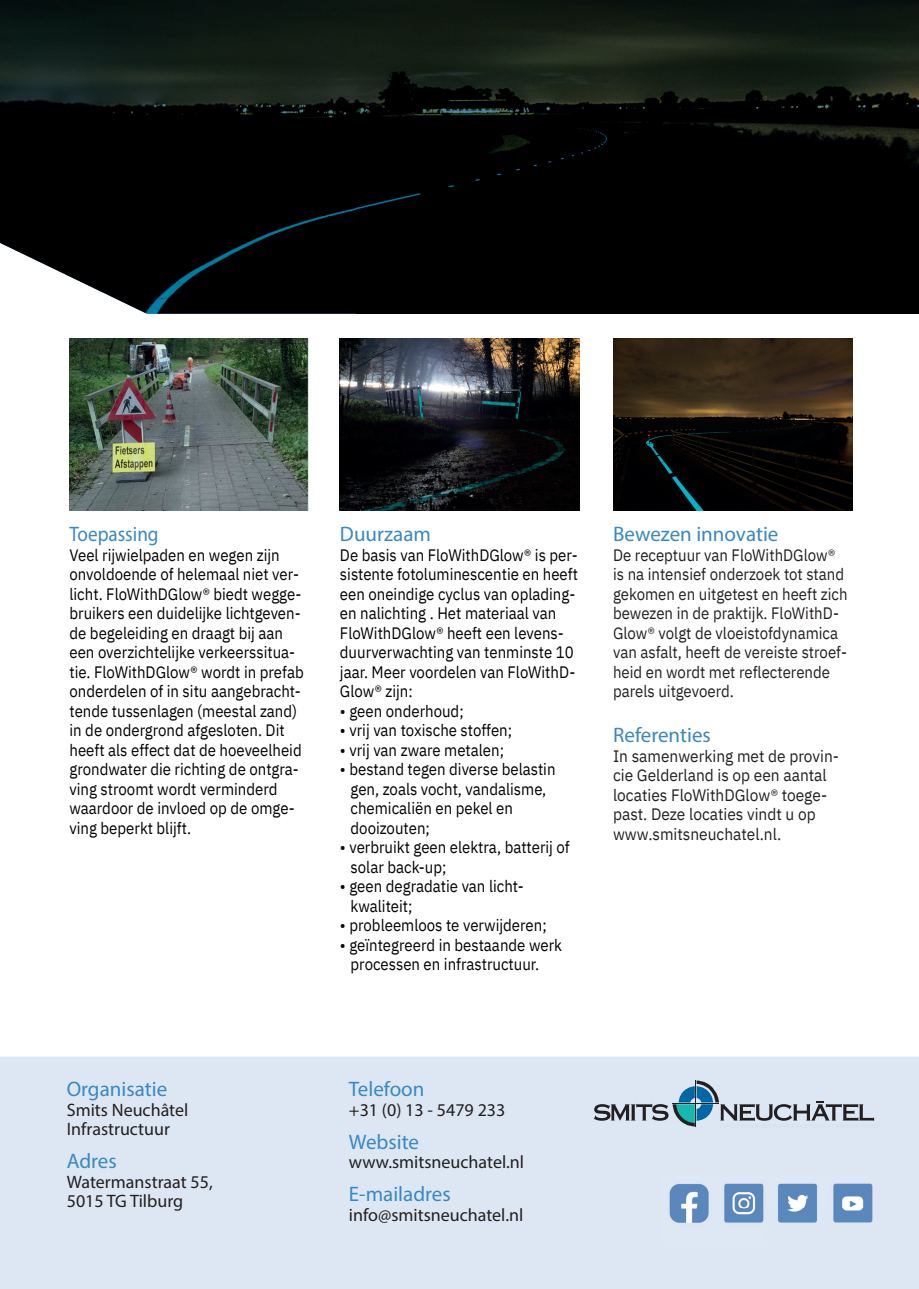
<style>
.page{position:relative;width:919px;height:1289px;background:#fff}
.page>*{position:absolute;margin:0;border:0;box-sizing:border-box;transform-origin:0 0}
.t1{font:21px "Myriad Pro";color:#3a88bf}
.t2{font:21px "Myriad Pro";color:#3a88bf;scale:.91 1}
.t3{font:18px/19.5px "Myriad Pro";color:#231f20}
.t4{font:16.5px/19.5px "IBM Plex Sans";color:#000;scale:.91 1}
.t5{font:16.5px/19.5px "IBM Plex Sans";color:#231f20;scale:.91 1}
.t6{font:16.5px/19.5px "IBM Plex Sans";color:#231f20;scale:.94 1}
</style>
<div class="page">
<div style="left:0;top:1056px;width:918px;height:232px;background:#dde7f3"></div>
<img style="left:0;top:0;width:918px;height:314px">
<img style="left:662px;top:1176px;width:210px;height:63px">
<img style="left:69px;top:338px;width:239px;height:172px">
<img style="left:340px;top:338px;width:239px;height:172px">
<img style="left:613px;top:338px;width:239px;height:172px">
<svg style="left:588px;top:1080px;width:292px;height:46px;background:#b3c2ce"></svg>
<hr style="left:720px;top:1124px;width:159px;height:4px;background:#d9e3f1">
<p class="t2" style="left:69px;top:521px;width:99px">Toepassing</p>
<p class="t4" style="left:69px;top:543px;width:259px">Veel rijwielpaden en wegen zijn onvoldoende of helemaal niet ver&shy;licht. FloWithDGlow® biedt wegge&shy;bruikers een duidelijke lichtgeven&shy;de begeleiding en draagt bij aan een overzichtelijke verkeerssitua&shy;tie. FloWithDGlow® wordt in prefab onderdelen of in situ aangebracht&shy;tende tussenlagen (meestal zand) in de ondergrond afgesloten. Dit heeft als effect dat de hoeveelheid grondwater die richting de ontgra&shy;ving stroomt wordt verminderd waardoor de invloed op de omge&shy;ving beperkt blijft.</p>
<p class="t1" style="left:340px;top:521px;width:92px">Duurzaam</p>
<p class="t4" style="left:340px;top:543px;width:263px">De basis van FloWithDGlow® is per&shy;sistente fotoluminescentie en heeft een oneindige cyclus van oplading&shy;en nalichting . Het materiaal van<br>FloWithDGlow® heeft een levens&shy;duurverwachting van tenminste 10 jaar. Meer voordelen van FloWithD-<br>Glow® zijn:</p>
<p class="t4" style="left:340px;top:699px;width:137px">• geen onderhoud;</p>
<p class="t4" style="left:340px;top:719px;width:191px">• vrij van toxische stoffen;</p>
<p class="t4" style="left:340px;top:738px;width:182px">• vrij van zware metalen;</p>
<p class="t4" style="left:350px;top:758px;width:227px;text-indent:-11px">• bestand tegen diverse belastin gen, zoals vocht, vandalisme, chemicaliën en pekel en dooizouten;</p>
<p class="t4" style="left:350px;top:836px;width:242px;text-indent:-11px">• verbruikt geen elektra, batterij of solar back-up;</p>
<p class="t4" style="left:350px;top:875px;width:192px;text-indent:-11px">• geen degradatie van licht&shy;kwaliteit;</p>
<p class="t4" style="left:340px;top:914px;width:229px">• probleemloos te verwijderen;</p>
<p class="t4" style="left:350px;top:933px;width:234px;text-indent:-11px">• geïntegreerd in bestaande werk processen en infrastructuur.</p>
<p class="t1" style="left:613px;top:521px;width:167px">Bewezen innovatie</p>
<p class="t5" style="left:613px;top:543px;width:259px">De receptuur van FloWithDGlow® is na intensief onderzoek tot stand gekomen en uitgetest en heeft zich bewezen in de praktijk. FloWithD-<br>Glow® volgt de vloeistofdynamica van asfalt, heeft de vereiste stroef&shy;heid en wordt met reflecterende parels uitgevoerd.</p>
<p class="t1" style="left:613px;top:722px;width:99px">Referenties</p>
<p class="t6" style="left:613px;top:744px;width:242px">In samenwerking met de provin&shy;cie Gelderland is op een aantal locaties FloWithDGlow® toege&shy;past. Deze locaties vindt u op www.smitsneuchatel.nl.</p>
<p class="t1" style="left:67px;top:1076px;width:102px">Organisatie</p>
<p class="t3" style="left:67px;top:1099px;width:123px">Smits Neuchâtel<br>Infrastructuur</p>
<p class="t1" style="left:67px;top:1148px;width:51px">Adres</p>
<p class="t3" style="left:67px;top:1171px;width:147px">Watermanstraat 55,<br>5015 TG Tilburg</p>
<p class="t1" style="left:349px;top:1076px;width:77px">Telefoon</p>
<p class="t3" style="left:349px;top:1099px;width:158px">+31 (0) 13 - 5479 233</p>
<p class="t1" style="left:349px;top:1128px;width:72px">Website</p>
<p class="t3" style="left:349px;top:1152px;width:177px">www.smitsneuchatel.nl</p>
<p class="t1" style="left:349px;top:1181px;width:103px">E-mailadres</p>
<p class="t3" style="left:349px;top:1204px;width:176px">info@smitsneuchatel.nl</p>
</div>
